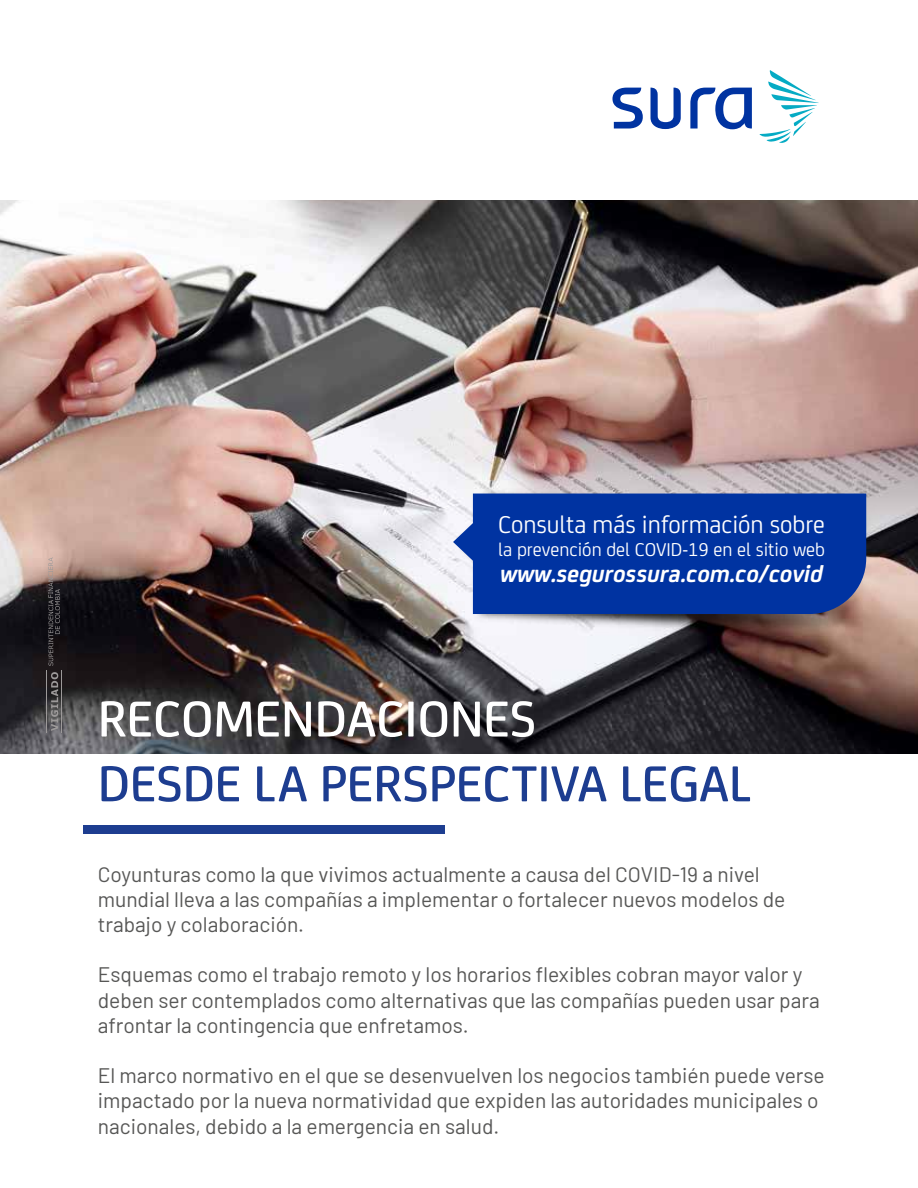
<style>
.page{position:relative;width:918px;height:1188px;background:#fff}
.page>*{position:absolute;margin:0;border:0;box-sizing:border-box;transform-origin:0 0}
.t1{font:500 54px "FS Joey";color:#1d3d90}
.t2{font:500 54px "FS Joey";color:#fff}
.t3{font:25.95px "FS Joey";color:#fff}
.t4{font:italic 700 24.9px "FS Joey";color:#fff}
.t5{font:21px/25.2px "Barlow";color:#575756}
.t6{font:19.8px "FS Joey";color:#fff}
</style>
<div class="page">
<img style="left:0;top:200px;width:918px;height:553px">
<div style="left:83px;top:825px;width:361px;height:8px;background:#1d3d90"></div>
<img style="left:416px;top:443px;width:502px;height:238px">
<div style="left:453px;top:494px;width:413px;height:120px;background:#0033a1"></div>
<svg style="left:51px;top:672px;width:7px;height:59px"></svg>
<hr style="left:46px;top:670px;width:1px;height:63px;background:#9c9999">
<hr style="left:61px;top:670px;width:1px;height:63px;background:#9c9999">
<svg style="left:48px;top:557px;width:12px;height:109px"></svg>
<svg style="left:612px;top:88px;width:140px;height:41px"></svg>
<svg style="left:760px;top:70px;width:59px;height:73px"></svg>
<p class="t3" style="left:498px;top:506px;width:328px">Consulta más información sobre</p>
<p class="t6" style="left:498px;top:535px;width:328px">la prevención del COVID-19 en el sitio web</p>
<p class="t4" style="left:500px;top:555px;width:325px">www.segurossura.com.co/covid</p>
<h1 class="t2" style="left:98px;top:679px;width:440px">RECOMENDACIONES</h1>
<h1 class="t1" style="left:98px;top:744px;width:655px">DESDE LA PERSPECTIVA LEGAL</h1>
<p class="t5" style="left:98px;top:860px;width:689px">Coyunturas como la que vivimos actualmente a causa del COVID-19 a nivel mundial lleva a las compañías a implementar o fortalecer nuevos modelos de trabajo y colaboración.</p>
<p class="t5" style="left:98px;top:961px;width:724px">Esquemas como el trabajo remoto y los horarios flexibles cobran mayor valor y deben ser contemplados como alternativas que las compañías pueden usar para afrontar la contingencia que enfretamos.</p>
<p class="t5" style="left:98px;top:1061px;width:729px">El marco normativo en el que se desenvuelven los negocios también puede verse impactado por la nueva normatividad que expiden las autoridades municipales o nacionales, debido a la emergencia en salud.</p>
</div>
